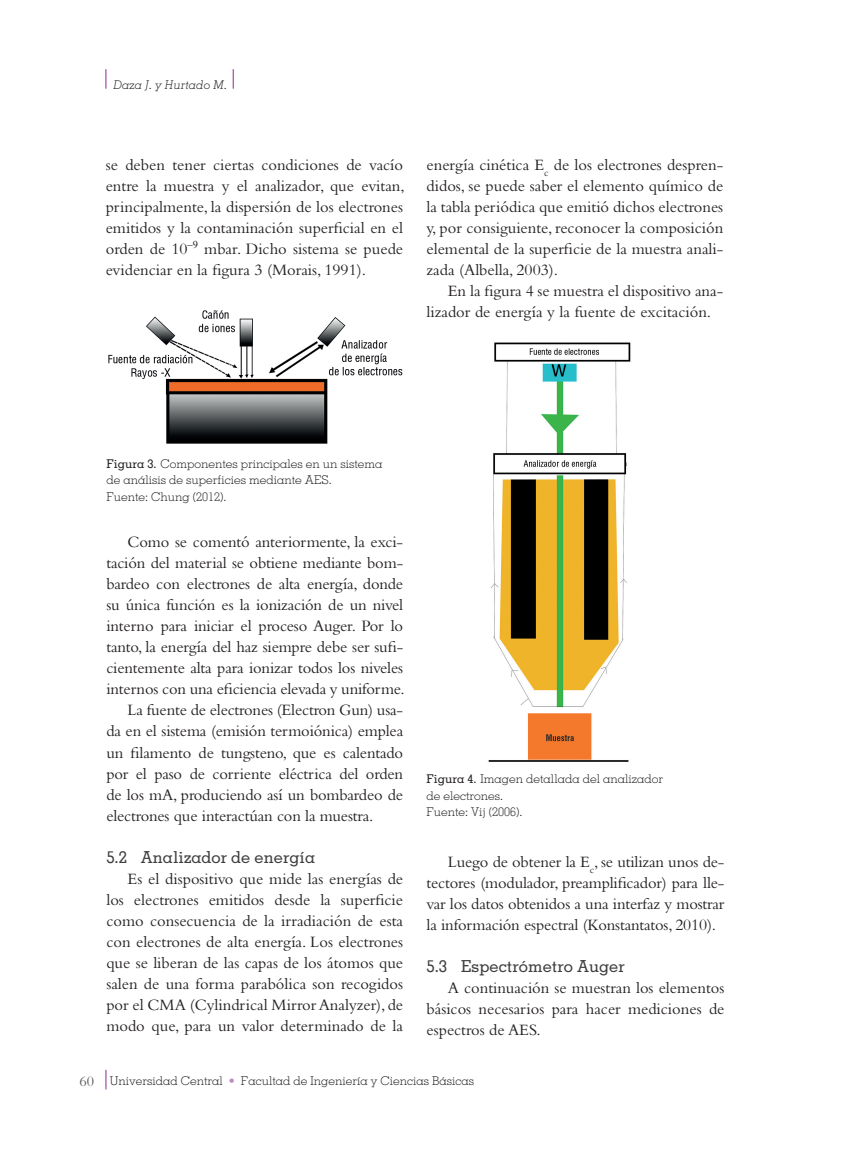
<style>
.page{position:relative;width:851px;height:1149px;background:#fff}
.page>*{position:absolute;margin:0;border:0;box-sizing:border-box;transform-origin:0 0}
.t1{font:16.5px/21px "Bembo Std";letter-spacing:-.01em;color:#231f20;text-align:justify}
.t2{font:500 16.5px "Memphis LT Std";color:#3e3e3f}
.t3{font:300 12px/16.5px "Memphis LT Std";color:#231f20}
.t4{font:italic 300 12px "Memphis LT Std";color:#231f20}
.s1{font-weight:500}
.s2{font-family:"Bembo Std";font-weight:400;font-size:15px;color:#57585a}
.s3{color:#bd8cbf}
</style>
<div class="page">
<img style="left:488px;top:342px;width:143px;height:420px">
<img style="left:108px;top:310px;width:295px;height:134px">
<svg style="left:106px;top:1069px;width:1px;height:20px"></svg>
<svg style="left:106px;top:69px;width:1px;height:20px"></svg>
<svg style="left:233px;top:69px;width:1px;height:20px"></svg>
<p class="t4" style="left:114px;top:77px;width:115px">Daza J. y Hurtado M.</p>
<p class="t1" style="left:106px;top:154px;width:300px">se deben tener ciertas condiciones de vacío entre la muestra y el analizador, que evitan, principalmente, la dispersión de los electrones emitidos y la contaminación superficial en el orden de 10<sup>–9</sup> mbar. Dicho sistema se puede evidenciar en la figura 3 (Morais, 1991).</p>
<p class="t1" style="left:426px;top:154px;width:298px">energía cinética E<sub>c</sub> de los electrones despren&shy;didos, se puede saber el elemento químico de la tabla periódica que emitió dichos electrones y, por consiguiente, reconocer la composición elemental de la superficie de la muestra anali&shy;zada (Albella, 2003).</p>
<p class="t1" style="left:426px;top:280px;width:298px;text-indent:21px">En la figura 4 se muestra el dispositivo ana&shy;lizador de energía y la fuente de excitación.</p>
<p class="t3" style="left:106px;top:455px;width:278px"><span class="s1">Figura 3.</span> Componentes principales en un sistema de análisis de superficies mediante AES.<br>Fuente: Chung (2012).</p>
<p class="t1" style="left:128px;top:531px;width:277px">Como se comentó anteriormente, la exci-</p>
<p class="t1" style="left:106px;top:552px;width:298px">tación del material se obtiene mediante bom-</p>
<p class="t1" style="left:106px;top:573px;width:298px">bardeo con electrones de alta energía, donde</p>
<p class="t1" style="left:106px;top:594px;width:298px">su única función es la ionización de un nivel</p>
<p class="t1" style="left:106px;top:615px;width:298px">interno para iniciar el proceso Auger. Por lo</p>
<p class="t1" style="left:106px;top:636px;width:298px">tanto, la energía del haz siempre debe ser sufi-</p>
<p class="t1" style="left:106px;top:657px;width:298px">cientemente alta para ionizar todos los niveles</p>
<p class="t1" style="left:106px;top:678px;width:300px">internos con una eficiencia elevada y uniforme.</p>
<p class="t1" style="left:128px;top:699px;width:277px">La fuente de electrones (Electron Gun) usa-</p>
<p class="t1" style="left:106px;top:720px;width:298px">da en el sistema (emisión termoiónica) emplea</p>
<p class="t1" style="left:106px;top:741px;width:298px">un filamento de tungsteno, que es calentado</p>
<p class="t1" style="left:106px;top:762px;width:298px">por el paso de corriente eléctrica del orden</p>
<p class="t1" style="left:106px;top:783px;width:298px">de los mA, produciendo así un bombardeo de</p>
<p class="t1" style="left:106px;top:804px;width:268px">electrones que interactúan con la muestra.</p>
<p class="t2" style="left:106px;top:846px;width:210px">5.2 Analizador de energía</p>
<p class="t1" style="left:106px;top:867px;width:298px;text-indent:21px">Es el dispositivo que mide las energías de los electrones emitidos desde la superficie como consecuencia de la irradiación de esta con electrones de alta energía. Los electrones que se liberan de las capas de los átomos que salen de una forma parabólica son recogidos por el CMA (Cylindrical Mirror Analyzer), de modo que, para un valor determinado de la</p>
<p class="t3" style="left:426px;top:770px;width:238px"><span class="s1">Figura 4.</span> Imagen detallada del analizador de electrones.<br>Fuente: Vij (2006).</p>
<p class="t1" style="left:426px;top:850px;width:299px;text-indent:21px">Luego de obtener la E<sub>c</sub>, se utilizan unos de&shy;tectores (modulador, preamplificador) para lle&shy;var los datos obtenidos a una interfaz y mostrar la información espectral (Konstantatos, 2010).</p>
<p class="t2" style="left:426px;top:955px;width:200px">5.3 Espectrómetro Auger</p>
<p class="t1" style="left:426px;top:977px;width:299px;text-indent:21px">A continuación se muestran los elementos básicos necesarios para hacer mediciones de espectros de AES.</p>
<p class="t3" style="left:79px;top:1071px;width:396px"><span class="s2">60</span> Universidad Central <span class="s3">•</span> Facultad de Ingeniería y Ciencias Básicas</p>
</div>
